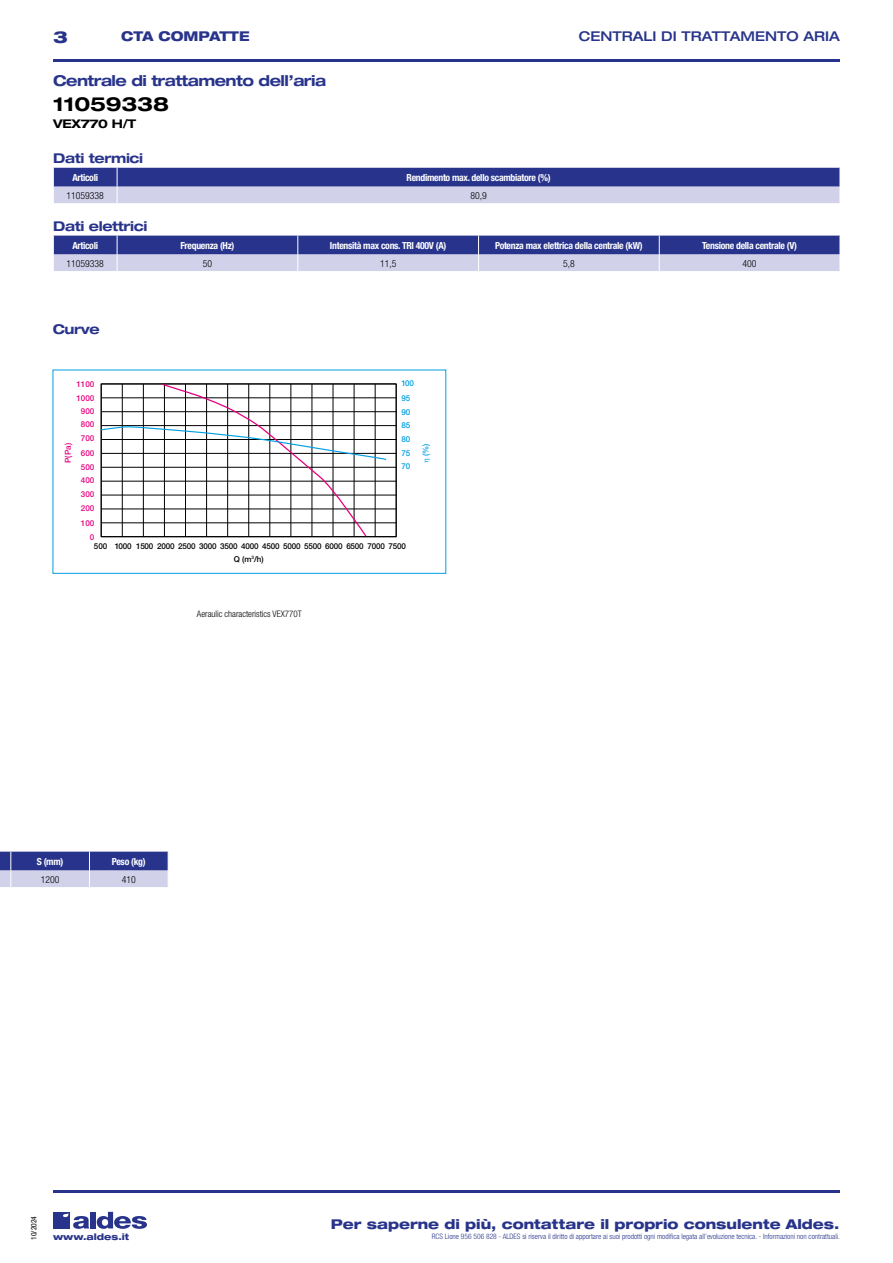
<style>
.page{position:relative;width:893px;height:1263px;background:#fff}
.page>*{position:absolute;margin:0;border:0;box-sizing:border-box;transform-origin:0 0}
.t1{font:700 expanded 19.5px "Helvetica Neue LT Std";letter-spacing:-.01em;color:#000}
.t2{font:800 expanded 16.5px "Helvetica Neue LT Std";color:#28348b}
.t3{font:700 expanded 15px "Helvetica Neue LT Std";letter-spacing:-.035em;color:#28348b}
.t4{font:800 expanded 13.5px "Helvetica Neue LT Std";color:#28348b}
.t5{font:700 expanded 13.5px "Helvetica Neue LT Std";letter-spacing:-.025em;color:#28348b}
.t6{font:500 expanded 13.5px "Helvetica Neue LT Std";color:#28348b}
.t7{font:800 expanded 13.5px "Helvetica Neue LT Std";color:#28348b;scale:.95 1}
.t8{font:700 expanded 12px "Helvetica Neue LT Std";letter-spacing:-.025em;color:#000}
.t9{font:700 condensed 9.75px "Helvetica Neue LT Std";letter-spacing:-.03em;color:#fff}
.t10{font:300 condensed 9.75px "Helvetica Neue";color:#000}
.t11{font:300 condensed 9px "Helvetica Neue LT Std";color:#000}
.t12{font:800 expanded 9px "Helvetica Neue LT Std";color:#28348b}
.t13{font:500 8.1px "Helvetica Neue";letter-spacing:-.02em;color:#000}
.t14{font:500 8.1px/14.4px "Helvetica Neue";color:#e6007d;text-align:right}
.t15{font:500 8.1px "Helvetica Neue";color:#009fe3}
.t16{font:300 condensed 7.5px "Helvetica Neue LT Std";color:#28348b}
.t17{font:condensed 7.5px "Helvetica Neue LT Std";color:#000}
</style>
<div class="page">
<div style="left:53px;top:1212px;width:17px;height:16px;background:#28348b"></div>
<div style="left:90px;top:1212px;width:6px;height:16px;background:#28348b"></div>
<svg style="left:97px;top:1212px;width:50px;height:17px"></svg>
<svg style="left:63px;top:1213px;width:26px;height:16px"></svg>
<hr style="left:53px;top:59px;width:787px;height:2px;background:#28348b">
<hr style="left:53px;top:1190px;width:787px;height:2px;background:#28348b">
<svg style="left:0;top:852px;width:169px;height:35px;background:#7b81b9"></svg>
<svg style="left:53px;top:168px;width:787px;height:35px;background:#787eb8"></svg>
<svg style="left:53px;top:236px;width:787px;height:35px;background:#7a80b8"></svg>
<hr style="left:101px;top:523px;width:295px;height:1px;background:#000">
<hr style="left:101px;top:509px;width:295px;height:1px;background:#000">
<hr style="left:101px;top:495px;width:295px;height:1px;background:#000">
<hr style="left:101px;top:481px;width:295px;height:1px;background:#000">
<hr style="left:101px;top:467px;width:295px;height:1px;background:#000">
<hr style="left:101px;top:453px;width:295px;height:1px;background:#000">
<hr style="left:101px;top:439px;width:295px;height:1px;background:#000">
<hr style="left:101px;top:425px;width:295px;height:1px;background:#000">
<hr style="left:101px;top:411px;width:295px;height:1px;background:#000">
<hr style="left:101px;top:398px;width:295px;height:1px;background:#000">
<svg style="left:100px;top:383px;width:287px;height:155px"></svg>
<div style="left:53px;top:370px;width:393px;height:204px;border:1px solid #009fe3"></div>
<h2 class="t2" style="left:53px;top:26px;width:16px">3</h2>
<h3 class="t7" style="left:121px;top:28px;width:137px">CTA COMPATTE</h3>
<h3 class="t6" style="left:579px;top:28px;width:263px">CENTRALI DI TRATTAMENTO ARIA</h3>
<h3 class="t3" style="left:53px;top:71px;width:275px">Centrale di trattamento dell’aria</h3>
<h1 class="t1" style="left:53px;top:92px;width:117px">11059338</h1>
<p class="t8" style="left:53px;top:116px;width:85px">VEX770 H/T</p>
<h3 class="t5" style="left:53px;top:150px;width:92px">Dati termici</h3>
<p class="t9" style="left:72px;top:171px;width:27px">Articoli</p>
<p class="t9" style="left:407px;top:171px;width:146px">Rendimento max. dello scambiatore (%)</p>
<p class="t10" style="left:66px;top:190px;width:39px">11059338</p>
<p class="t10" style="left:470px;top:190px;width:18px">80,9</p>
<h3 class="t5" style="left:53px;top:218px;width:96px">Dati elettrici</h3>
<p class="t9" style="left:72px;top:239px;width:27px">Articoli</p>
<p class="t9" style="left:180px;top:239px;width:56px">Frequenza (Hz)</p>
<p class="t9" style="left:330px;top:239px;width:118px">Intensità max cons. TRI 400V (A)</p>
<p class="t9" style="left:495px;top:239px;width:149px">Potenza max elettrica della centrale (kW)</p>
<p class="t9" style="left:702px;top:239px;width:96px">Tensione della centrale (V)</p>
<p class="t10" style="left:66px;top:258px;width:39px">11059338</p>
<p class="t10" style="left:203px;top:258px;width:11px">50</p>
<p class="t10" style="left:380px;top:258px;width:18px">11,5</p>
<p class="t10" style="left:563px;top:258px;width:13px">5,8</p>
<p class="t10" style="left:743px;top:258px;width:16px">400</p>
<h3 class="t5" style="left:53px;top:320px;width:49px">Curve</h3>
<p class="t14" style="left:76px;top:377px;width:19px">1100</p>
<p class="t14" style="left:81px;top:404px;width:15px">900</p>
<p class="t14" style="left:76px;top:391px;width:19px">1000</p>
<p class="t15" style="left:401px;top:379px;width:14px">100</p>
<p class="t15" style="left:401px;top:407px;width:10px">90</p>
<p class="t15" style="left:401px;top:393px;width:10px">95</p>
<p class="t14" style="left:81px;top:417px;width:15px">800</p>
<p class="t14" style="left:81px;top:459px;width:15px">500</p>
<p class="t15" style="left:401px;top:421px;width:10px">85</p>
<p class="t15" style="left:401px;top:462px;width:10px">70</p>
<p class="t14" style="left:81px;top:431px;width:15px">700</p>
<p class="t15" style="left:401px;top:434px;width:10px">80</p>
<p class="t14" style="left:61px;top:463px;width:21px;rotate:-90deg">P(Pa)</p>
<p class="t15" style="left:421px;top:456px;width:14px;rotate:-90deg">(%)</p>
<p class="t14" style="left:81px;top:445px;width:15px">600</p>
<p class="t15" style="left:401px;top:449px;width:10px">75</p>
<p class="t14" style="left:81px;top:473px;width:15px">400</p>
<p class="t14" style="left:81px;top:487px;width:15px">300</p>
<p class="t14" style="left:81px;top:500px;width:15px">200</p>
<p class="t14" style="left:81px;top:516px;width:15px">100<br>0</p>
<p class="t13" style="left:94px;top:541px;width:313px">500 1000 1500 2000 2500 3000 3500 4000 4500 5000 5500 6000 6500 7000 7500</p>
<p class="t13" style="left:234px;top:554px;width:31px">Q (m<sup>3</sup>/h)</p>
<p class="t11" style="left:197px;top:609px;width:107px">Aeraulic characteristics VEX770T</p>
<p class="t9" style="left:37px;top:855px;width:28px">S (mm)</p>
<p class="t9" style="left:112px;top:855px;width:35px">Peso (kg)</p>
<p class="t10" style="left:41px;top:874px;width:20px">1200</p>
<p class="t10" style="left:122px;top:874px;width:16px">410</p>
<p class="t17" style="left:29px;top:1240px;width:25px;rotate:-90deg">10/2024</p>
<h3 class="t4" style="left:331px;top:1215px;width:510px">Per saperne di più, contattare il proprio consulente Aldes.</h3>
<p class="t12" style="left:53px;top:1231px;width:78px">www.aldes.it</p>
<p class="t16" style="left:432px;top:1232px;width:410px">RCS Lione 956 506 828 - ALDES si riserva il diritto di apportare ai suoi prodotti ogni modifica legata all’evoluzione tecnica. - Informazioni non contrattuali.</p>
</div>
